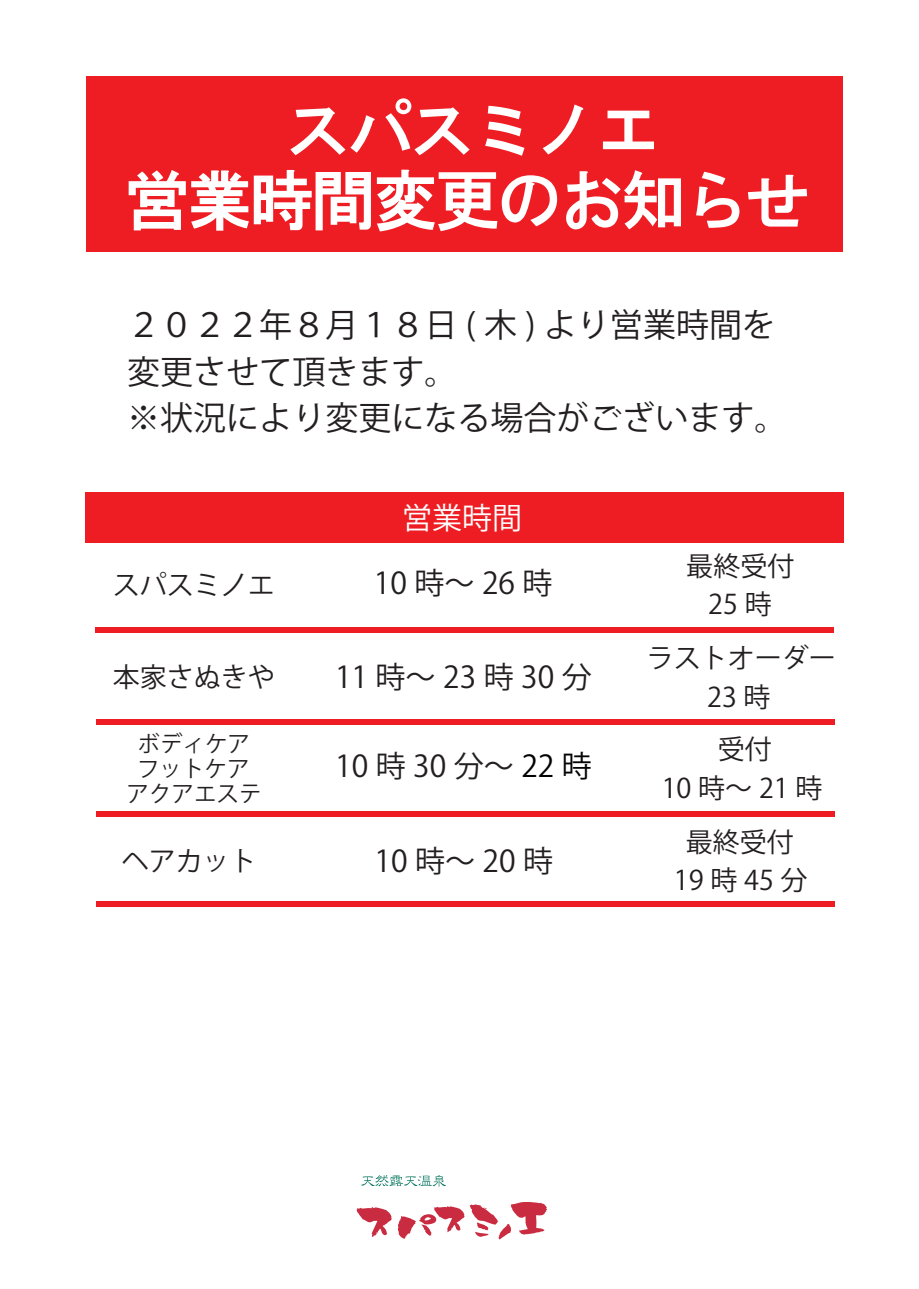
<style>
.page{position:relative;width:919px;height:1289px;background:#fff}
.page>*{position:absolute;margin:0;border:0;box-sizing:border-box;transform-origin:0 0}
.t1{font:65.25px/70.5px "HGS Gothic E";letter-spacing:-.05em;color:#fff}
.t2{font:33px/46.5px "Koz Go Pr 6 N";color:#231f20}
.t3{font:30px "Koz Go Pr 6 N";letter-spacing:.25em;color:#231f20}
.t4{font:30px "Koz Go Pr 6 N";color:#231f20}
.t5{font:30px "Koz Go Pr 6 N";color:#fff}
.t6{font:27px "Koz Go Pr 6 N";color:#231f20}
.t7{font:22.5px/24.6px "Koz Go Pr 6 N";color:#231f20;text-align:center}
.s1{color:#030303}
</style>
<div class="page">
<div style="left:87px;top:76px;width:756px;height:175px;background:#ee1d23"></div>
<svg style="left:361px;top:1175px;width:85px;height:11px"></svg>
<svg style="left:357px;top:1207px;width:34px;height:30px"></svg>
<svg style="left:398px;top:1202px;width:149px;height:37px"></svg>
<div style="left:85px;top:492px;width:759px;height:50px;background:#ee1d23"></div>
<div style="left:95px;top:627px;width:738px;height:5px;background:#ee1d23"></div>
<div style="left:96px;top:719px;width:738px;height:5px;background:#ee1d23"></div>
<div style="left:96px;top:811px;width:738px;height:5px;background:#ee1d23"></div>
<div style="left:96px;top:901px;width:738px;height:5px;background:#ee1d23"></div>
<h1 class="t1" style="left:125px;top:94px;width:687px">　　 スパスミノエ<br>営業時間変更のお知らせ</h1>
<p class="t2" style="left:127px;top:303px;width:662px">２０２２年８月１８日 ( 木 ) より営業時間を変更させて頂きます。<br>※状況により変更になる場合がございます。</p>
<p class="t5" style="left:402px;top:500px;width:121px">営業時間</p>
<p class="t6" style="left:113px;top:570px;width:163px">スパスミノエ</p>
<p class="t4" style="left:374px;top:566px;width:180px">10 時～ 26 時</p>
<p class="t6" style="left:686px;top:550px;width:109px">最終受付</p>
<p class="t6" style="left:708px;top:589px;width:65px">25 時</p>
<p class="t6" style="left:113px;top:662px;width:163px">本家さぬきや</p>
<p class="t3" style="left:335px;top:660px;width:258px">11時～23時30分</p>
<p class="t6" style="left:646px;top:643px;width:190px">ラストオーダー</p>
<p class="t6" style="left:707px;top:681px;width:65px">23 時</p>
<p class="t7" style="left:127px;top:732px;width:136px">ボディケアフットケアアクアエステ</p>
<p class="t3" style="left:335px;top:749px;width:258px">10時30分～<span class="s1">22時</span></p>
<p class="t6" style="left:690px;top:734px;width:82px">　受付</p>
<p class="t6" style="left:661px;top:772px;width:162px">10 時～ 21 時</p>
<p class="t6" style="left:122px;top:846px;width:136px">ヘアカット</p>
<p class="t4" style="left:374px;top:844px;width:180px">10 時～ 20 時</p>
<p class="t6" style="left:685px;top:826px;width:109px">最終受付</p>
<p class="t6" style="left:673px;top:865px;width:135px">19時45分</p>
</div>
